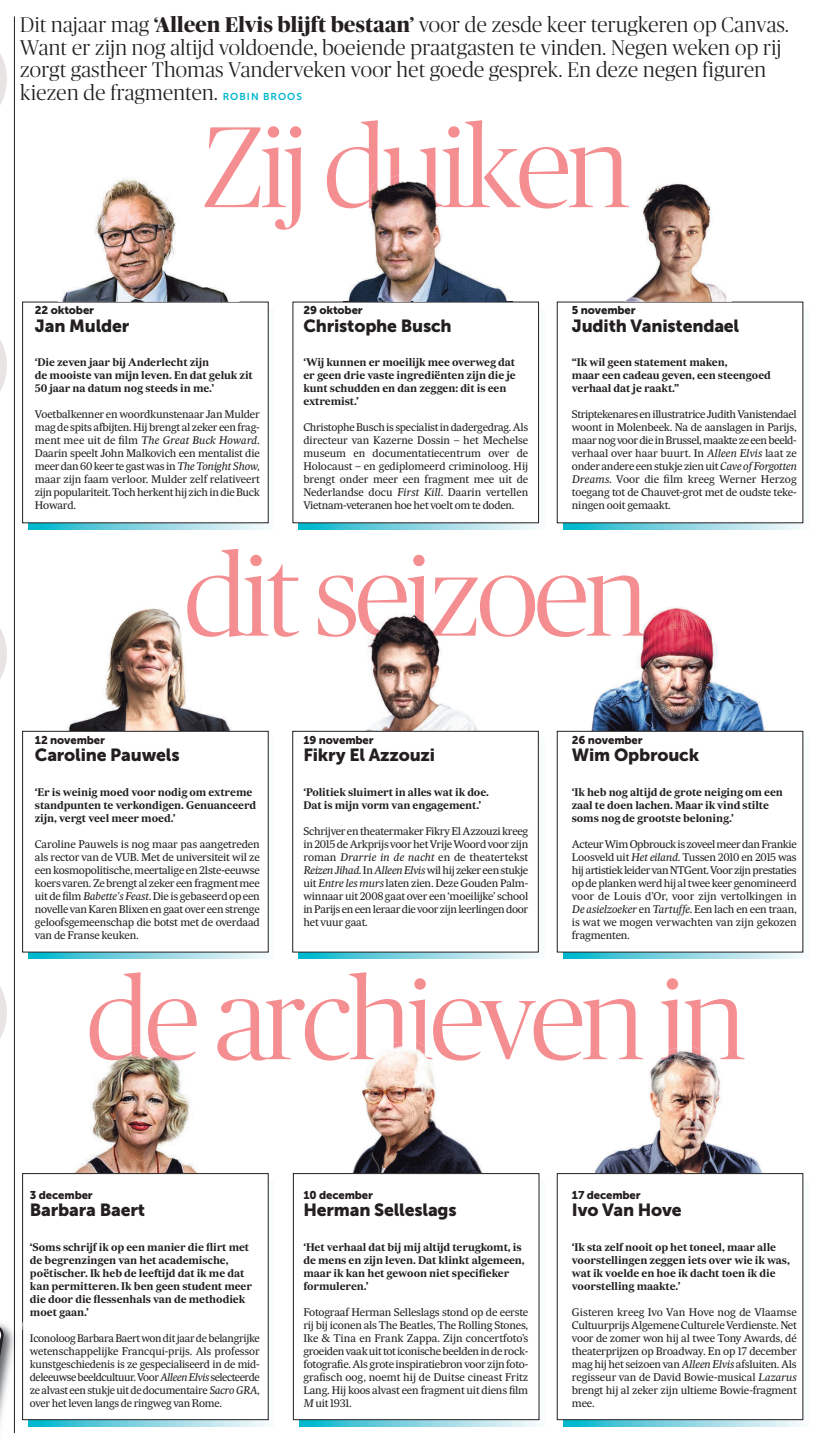
<style>
.page{position:relative;width:828px;height:1444px;background:#fff}
.page>*{position:absolute;margin:0;border:0;box-sizing:border-box;transform-origin:0 0}
.t1{font:300 115px "Publico Banner";letter-spacing:-.03em;color:#f48e91}
.t2{font:300 21.25px/22.5px "Publico Banner";letter-spacing:.02em;color:#231f20}
.t3{font:17.5px "Museo Sans 900";letter-spacing:-.01em;color:#231f20}
.t4{font:11.25px "Museo Sans 900";letter-spacing:-.01em;color:#231f20}
.t5{font:10.62px/13px "Sueca";letter-spacing:-.02em;color:#231f20;text-align:justify}
.t6{font:700 10.62px/13px "Sueca";letter-spacing:-.01em;color:#231f20}
.s1{font-weight:700}
.s2{font-family:"Museo Sans 700";font-weight:400;font-size:10px;color:#00b7ce}
.s3{font-style:italic}
</style>
<div class="page">
<img style="left:355px;top:635px;width:126px;height:96px">
<img style="left:370px;top:609px;width:68px;height:28px">
<img style="left:591px;top:607px;width:176px;height:124px">
<svg style="left:636px;top:630px;width:11px;height:6px"></svg>
<img style="left:61px;top:608px;width:175px;height:123px">
<img style="left:73px;top:1060px;width:129px;height:113px">
<img style="left:102px;top:1044px;width:82px;height:16px">
<svg style="left:299px;top:308px;width:241px;height:221px;background:#7fb3bc"></svg>
<div style="left:293px;top:302px;width:245px;height:220px;background:#fff"></div>
<svg style="left:29px;top:308px;width:240px;height:221px;background:#78b2bb"></svg>
<div style="left:23px;top:302px;width:245px;height:220px;background:#fff"></div>
<svg style="left:563px;top:308px;width:241px;height:221px;background:#80bbc4"></svg>
<div style="left:557px;top:302px;width:246px;height:220px;background:#fff"></div>
<svg style="left:563px;top:737px;width:241px;height:221px;background:#80c0cb"></svg>
<div style="left:557px;top:731px;width:246px;height:220px;background:#fff"></div>
<div style="left:557px;top:731px;width:246px;height:221px;border:1px solid #231f20"></div>
<svg style="left:29px;top:1180px;width:240px;height:246px;background:#75b0ba"></svg>
<div style="left:23px;top:1173px;width:245px;height:246px;background:#fff"></div>
<div style="left:22px;top:1173px;width:246px;height:246px;border:1px solid #231f20"></div>
<svg style="left:299px;top:737px;width:240px;height:221px;background:#73b3bd"></svg>
<div style="left:293px;top:731px;width:245px;height:220px;background:#fff"></div>
<div style="left:292px;top:731px;width:246px;height:221px;border:1px solid #231f20"></div>
<svg style="left:29px;top:737px;width:240px;height:221px;background:#77b6c0"></svg>
<div style="left:23px;top:731px;width:245px;height:220px;background:#fff"></div>
<div style="left:22px;top:731px;width:246px;height:221px;border:1px solid #231f20"></div>
<img style="left:58px;top:178px;width:182px;height:124px">
<img style="left:624px;top:183px;width:108px;height:119px">
<svg style="left:0;top:54px;width:7px;height:51px"></svg>
<svg style="left:0;top:340px;width:7px;height:51px"></svg>
<img style="left:4px;top:1317px;width:11px;height:117px">
<svg style="left:22px;top:1322px;width:2px;height:6px"></svg>
<svg style="left:0;top:1323px;width:4px;height:101px"></svg>
<hr style="left:14px;top:16px;width:1px;height:1416px;background:#231f20">
<img style="left:352px;top:1059px;width:131px;height:114px">
<img style="left:373px;top:1040px;width:60px;height:19px">
<svg style="left:0;top:629px;width:7px;height:50px"></svg>
<svg style="left:0;top:987px;width:7px;height:51px"></svg>
<img style="left:343px;top:209px;width:170px;height:93px">
<img style="left:364px;top:175px;width:76px;height:34px">
<img style="left:595px;top:1047px;width:168px;height:126px">
<svg style="left:563px;top:1180px;width:241px;height:246px;background:#7fbac4"></svg>
<div style="left:557px;top:1173px;width:246px;height:246px;background:#fff"></div>
<div style="left:557px;top:1173px;width:246px;height:246px;border:1px solid #231f20"></div>
<svg style="left:299px;top:1180px;width:241px;height:246px;background:#7bb6c0"></svg>
<div style="left:293px;top:1173px;width:246px;height:246px;background:#fff"></div>
<div style="left:293px;top:1173px;width:246px;height:246px;border:1px solid #231f20"></div>
<p class="t2" style="left:20px;top:15px;width:770px">Dit najaar mag <span class="s1">‘Alleen Elvis blijft bestaan’</span> voor de zesde keer terugkeren op Canvas.<br>Want er zijn nog altijd voldoende, boeiende praatgasten te vinden. Negen weken op rij zorgt gastheer Thomas Vanderveken voor het goede gesprek. En deze negen figuren kiezen de fragmenten. <span class="s2">ROBIN BROOS</span></p>
<h1 class="t1" style="left:202px;top:120px;width:429px">Zij duiken</h1>
<p class="t4" style="left:35px;top:304px;width:61px">22 oktober</p>
<h3 class="t3" style="left:35px;top:315px;width:96px">Jan Mulder</h3>
<p class="t6" style="left:35px;top:357px;width:219px">‘Die zeven jaar bij Anderlecht zijn<br>de mooiste van mijn leven. En dat geluk zit<br>50 jaar na datum nog steeds in me.’</p>
<p class="t5" style="left:35px;top:409px;width:226px">Voetbalkenner en woordkunstenaar Jan Mulder mag de spits afbijten. Hij brengt al zeker een frag&shy;ment mee uit de film <span class="s3">The Great Buck Howard.<br></span>Daarin speelt John Malkovich een mentalist die meer dan 60 keer te gast was in <span class="s3">The Tonight Show, </span>maar zijn faam verloor. Mulder zelf relativeert zijn populariteit. Toch herkent hij zich in die Buck Howard.</p>
<p class="t4" style="left:303px;top:304px;width:61px">29 oktober</p>
<h3 class="t3" style="left:303px;top:315px;width:150px">Christophe Busch</h3>
<p class="t6" style="left:303px;top:357px;width:214px">‘Wij kunnen er moeilijk mee overweg dat er geen drie vaste ingrediënten zijn die je kunt schudden en dan zeggen: dit is een extremist.’</p>
<p class="t5" style="left:303px;top:422px;width:226px">Christophe Busch is specialist in dadergedrag. Als directeur van Kazerne Dossin – het Mechelse museum en documentatiecentrum over de Holocaust – en gediplomeerd criminoloog. Hij brengt onder meer een fragment mee uit de Nederlandse docu <span class="s3">First Kill.</span> Daarin vertellen Vietnam-veteranen hoe het voelt om te doden.</p>
<p class="t4" style="left:572px;top:304px;width:65px">5 november</p>
<h3 class="t3" style="left:572px;top:315px;width:169px">Judith Vanistendael</h3>
<p class="t6" style="left:572px;top:357px;width:200px">“Ik wil geen statement maken,<br>maar een cadeau geven, een steengoed verhaal dat je raakt.”</p>
<p class="t5" style="left:572px;top:409px;width:226px">Striptekenares en illustratrice Judith Vanistendael woont in Molenbeek. Na de aanslagen in Parijs, maar nog voor die in Brussel, maakte ze een beeld&shy;verhaal over haar buurt. In <span class="s3">Alleen Elvis</span> laat ze onder andere een stukje zien uit <span class="s3">Cave of Forgotten Dreams.</span> Voor die film kreeg Werner Herzog toegang tot de Chauvet-grot met de oudste teke&shy;ningen ooit gemaakt.</p>
<h1 class="t1" style="left:184px;top:548px;width:464px">dit seizoen</h1>
<p class="t4" style="left:35px;top:733px;width:72px">12 november</p>
<h3 class="t3" style="left:35px;top:744px;width:146px">Caroline Pauwels</h3>
<p class="t6" style="left:35px;top:786px;width:223px">‘Er is weinig moed voor nodig om extreme standpunten te verkondigen. Genuanceerd zijn, vergt veel meer moed.’</p>
<p class="t5" style="left:35px;top:838px;width:226px">Caroline Pauwels is nog maar pas aangetreden als rector van de VUB. Met de universiteit wil ze een kosmopolitische, meertalige en 21ste-eeuwse koers varen. Ze brengt al zeker een fragment mee uit de film <span class="s3">Babette’s Feast.</span> Die is gebaseerd op een novelle van Karen Blixen en gaat over een strenge geloofsgemeenschap die botst met de overdaad van de Franse keuken.</p>
<p class="t4" style="left:303px;top:733px;width:72px">19 november</p>
<h3 class="t3" style="left:303px;top:744px;width:133px">Fikry El Azzouzi</h3>
<p class="t6" style="left:303px;top:786px;width:187px">‘Politiek sluimert in alles wat ik doe.<br>Dat is mijn vorm van engagement.’</p>
<p class="t5" style="left:303px;top:825px;width:226px">Schrijver en theatermaker Fikry El Azzouzi kreeg in 2015 de Arkprijs voor het Vrije Woord voor zijn roman <span class="s3">Drarrie in de nacht</span> en de theatertekst <span class="s3">Reizen Jihad.</span> In <span class="s3">Alleen Elvis</span> wil hij zeker een stukje uit <span class="s3">Entre les murs</span> laten zien. Deze Gouden Palm&shy;winnaar uit 2008 gaat over een ‘moeilijke’ school in Parijs en een leraar die voor zijn leerlingen door het vuur gaat.</p>
<p class="t4" style="left:572px;top:733px;width:72px">26 november</p>
<h3 class="t3" style="left:572px;top:744px;width:129px">Wim Opbrouck</h3>
<p class="t6" style="left:572px;top:786px;width:213px">‘Ik heb nog altijd de grote neiging om een zaal te doen lachen. Maar ik vind stilte soms nog de grootste beloning.’</p>
<p class="t5" style="left:572px;top:838px;width:226px">Acteur Wim Opbrouck is zoveel meer dan Frankie Loosveld uit <span class="s3">Het eiland.</span> Tussen 2010 en 2015 was hij artistiek leider van NTGent. Voor zijn prestaties op de planken werd hij al twee keer genomineerd voor de Louis d’Or, voor zijn vertolkingen in <span class="s3">De asielzoeker</span> en <span class="s3">Tartuffe.</span> Een lach en een traan, is wat we mogen verwachten van zijn gekozen fragmenten.</p>
<h1 class="t1" style="left:87px;top:972px;width:660px">de archieven in</h1>
<p class="t4" style="left:30px;top:1188px;width:64px">3 december</p>
<h3 class="t3" style="left:30px;top:1199px;width:117px">Barbara Baert</h3>
<p class="t6" style="left:30px;top:1241px;width:224px">‘Soms schrijf ik op een manier die flirt met de begrenzingen van het academische, poëtischer. Ik heb de leeftijd dat ik me dat kan permitteren. Ik ben geen student meer die door die flessenhals van de methodiek moet gaan.’</p>
<p class="t5" style="left:30px;top:1332px;width:231px">Iconoloog Barbara Baert won dit jaar de belangrijke wetenschappelijke Francqui-prijs. Als professor kunstgeschiedenis is ze gespecialiseerd in de mid&shy;deleeuwse beeldcultuur. Voor <span class="s3">Alleen Elvis</span>selecteerde ze alvast een stukje uit de documentaire <span class="s3">Sacro GRA, </span>over het leven langs de ringweg van Rome.</p>
<p class="t4" style="left:303px;top:1188px;width:71px">10 december</p>
<h3 class="t3" style="left:303px;top:1199px;width:155px">Herman Selleslags</h3>
<p class="t6" style="left:303px;top:1241px;width:223px">‘Het verhaal dat bij mij altijd terugkomt, is de mens en zijn leven. Dat klinkt algemeen, maar ik kan het gewoon niet specifieker formuleren.’</p>
<p class="t5" style="left:303px;top:1306px;width:226px">Fotograaf Herman Selleslags stond op de eerste rij bij iconen als The Beatles, The Rolling Stones, Ike &amp; Tina en Frank Zappa. Zijn concertfoto’s groeiden vaak uit tot iconische beelden in de rock&shy;fotografie. Als grote inspiratiebron voor zijn foto&shy;grafisch oog, noemt hij de Duitse cineast Fritz Lang. Hij koos alvast een fragment uit diens film <span class="s3">M</span> uit 1931.</p>
<p class="t4" style="left:572px;top:1188px;width:70px">17 december</p>
<h3 class="t3" style="left:572px;top:1199px;width:111px">Ivo Van Hove</h3>
<p class="t6" style="left:572px;top:1241px;width:219px">‘Ik sta zelf nooit op het toneel, maar alle voorstellingen zeggen iets over wie ik was, wat ik voelde en hoe ik dacht toen ik die voorstelling maakte.’</p>
<p class="t5" style="left:572px;top:1306px;width:226px">Gisteren kreeg Ivo Van Hove nog de Vlaamse Cultuurprijs Algemene Culturele Verdienste. Net voor de zomer won hij al twee Tony Awards, dé theaterprijzen op Broadway. En op 17 december mag hij het seizoen van <span class="s3">Alleen Elvis</span> afsluiten. Als regisseur van de David Bowie-musical <span class="s3">Lazarus </span>brengt hij al zeker zijn ultieme Bowie-fragment mee.</p>
</div>
